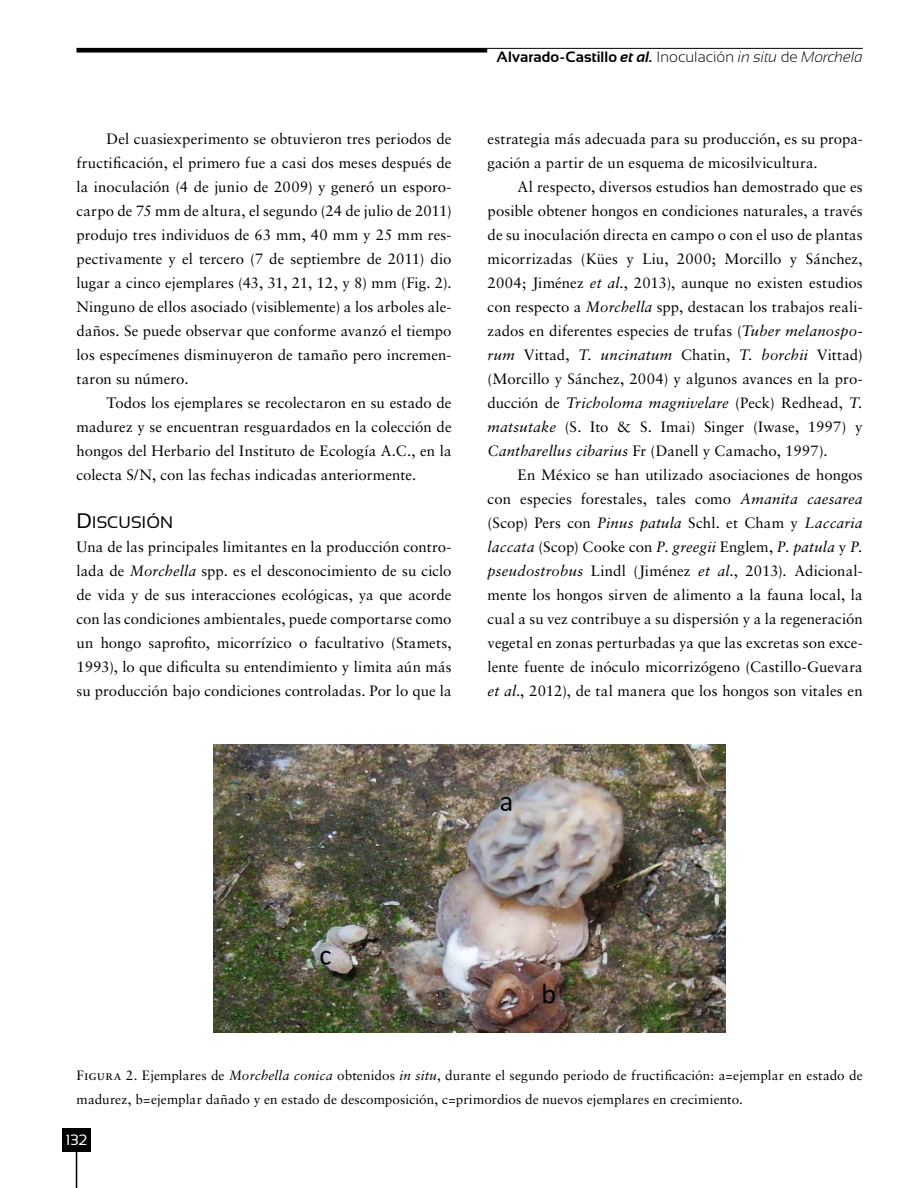
<style>
.page{position:relative;width:918px;height:1188px;background:#fff}
.page>*{position:absolute;margin:0;border:0;box-sizing:border-box;transform-origin:0 0}
.t1{font:16.8px "Sansation Regular SC800";color:#000}
.t2{font:15px/24px "Sabon LT Std";letter-spacing:.005em;color:#000;text-align:justify}
.t3{font:700 15px "Sansation";letter-spacing:.005em;color:#000}
.t4{font:15px "Sansation";color:#fff}
.t5{font:13.5px/24px "Sabon LT Std";color:#000}
.s1{font-size:21px}
.s2{font-style:italic}
.s3{font-weight:300}
.s4{font-weight:300;font-style:italic}
</style>
<div class="page">
<div style="left:63px;top:1128px;width:28px;height:24px;background:#000"></div>
<hr style="left:76px;top:1151px;width:1px;height:37px;background:#000">
<div style="left:77px;top:48px;width:410px;height:5px;background:#000"></div>
<hr style="left:77px;top:48px;width:786px;height:1px;background:#000">
<img style="left:214px;top:745px;width:511px;height:287px">
<p class="t2" style="left:77px;top:127px;width:377px;text-indent:30px">Del cuasiexperimento se obtuvieron tres periodos de fructificación, el primero fue a casi dos meses después de la inoculación (4 de junio de 2009) y generó un esporo&shy;carpo de 75 mm de altura, el segundo (24 de julio de 2011) produjo tres individuos de 63 mm, 40 mm y 25 mm res&shy;pectivamente y el tercero (7 de septiembre de 2011) dio lugar a cinco ejemplares (43, 31, 21, 12, y 8) mm (Fig. 2).<br>Ninguno de ellos asociado (visiblemente) a los arboles ale&shy;daños. Se puede observar que conforme avanzó el tiempo los especímenes disminuyeron de tamaño pero incremen&shy;taron su número.</p>
<p class="t2" style="left:77px;top:391px;width:377px;text-indent:30px">Todos los ejemplares se recolectaron en su estado de madurez y se encuentran resguardados en la colección de hongos del Herbario del Instituto de Ecología A.C., en la colecta S/N, con las fechas indicadas anteriormente.</p>
<p class="t1" style="left:77px;top:513px;width:98px"><span class="s1">D</span>ISCUSIÓN</p>
<p class="t2" style="left:77px;top:535px;width:377px">Una de las principales limitantes en la producción contro&shy;lada de <span class="s2">Morchella</span> spp. es el desconocimiento de su ciclo de vida y de sus interacciones ecológicas, ya que acorde con las condiciones ambientales, puede comportarse como un hongo saprofito, micorrízico o facultativo (Stamets, 1993), lo que dificulta su entendimiento y limita aún más su producción bajo condiciones controladas. Por lo que la</p>
<p class="t3" style="left:497px;top:48px;width:368px">Alvarado-Castillo <span class="s2">et al.</span> <span class="s3">Inoculación</span> <span class="s4">in situ</span> <span class="s3">de</span> <span class="s4">Morchela</span></p>
<p class="t2" style="left:488px;top:127px;width:377px">estrategia más adecuada para su producción, es su propa&shy;gación a partir de un esquema de micosilvicultura.</p>
<p class="t2" style="left:488px;top:175px;width:377px;text-indent:30px">Al respecto, diversos estudios han demostrado que es posible obtener hongos en condiciones naturales, a través de su inoculación directa en campo o con el uso de plantas micorrizadas (Kües y Liu, 2000; Morcillo y Sánchez, 2004; Jiménez <span class="s2">et al</span>., 2013), aunque no existen estudios con respecto a <span class="s2">Morchella</span> spp, destacan los trabajos reali&shy;zados en diferentes especies de trufas (<span class="s2">Tuber melanospo&shy;rum</span> Vittad, <span class="s2">T. uncinatum</span> Chatin, <span class="s2">T. borchii</span> Vittad) (Morcillo y Sánchez, 2004) y algunos avances en la pro&shy;ducción de <span class="s2">Tricholoma magnivelare</span> (Peck) Redhead, <span class="s2">T. matsutake</span> (S. Ito &amp; S. Imai) Singer (Iwase, 1997) y <span class="s2">Cantharellus cibarius</span> Fr (Danell y Camacho, 1997).</p>
<p class="t2" style="left:488px;top:463px;width:377px;text-indent:30px">En México se han utilizado asociaciones de hongos con especies forestales, tales como <span class="s2">Amanita caesarea </span>(Scop) Pers con <span class="s2">Pinus patula</span> Schl. et Cham y <span class="s2">Laccaria laccata</span> (Scop) Cooke con <span class="s2">P. greegii</span> Englem, <span class="s2">P. patula</span> y <span class="s2">P. pseudostrobus</span> Lindl (Jiménez <span class="s2">et al</span>., 2013). Adicional&shy;mente los hongos sirven de alimento a la fauna local, la cual a su vez contribuye a su dispersión y a la regeneración vegetal en zonas perturbadas ya que las excretas son exce&shy;lente fuente de inóculo micorrizógeno (Castillo-Guevara <span class="s2">et al</span>., 2012), de tal manera que los hongos son vitales en</p>
<p class="t5" style="left:77px;top:1063px;width:788px">Figura 2. Ejemplares de <span class="s2">Morchella conica</span> obtenidos <span class="s2">in situ</span>, durante el segundo periodo de fructificación: a=ejemplar en estado de madurez, b=ejemplar dañado y en estado de descomposición, c=primordios de nuevos ejemplares en crecimiento.</p>
<p class="t4" style="left:66px;top:1131px;width:23px">132</p>
</div>
